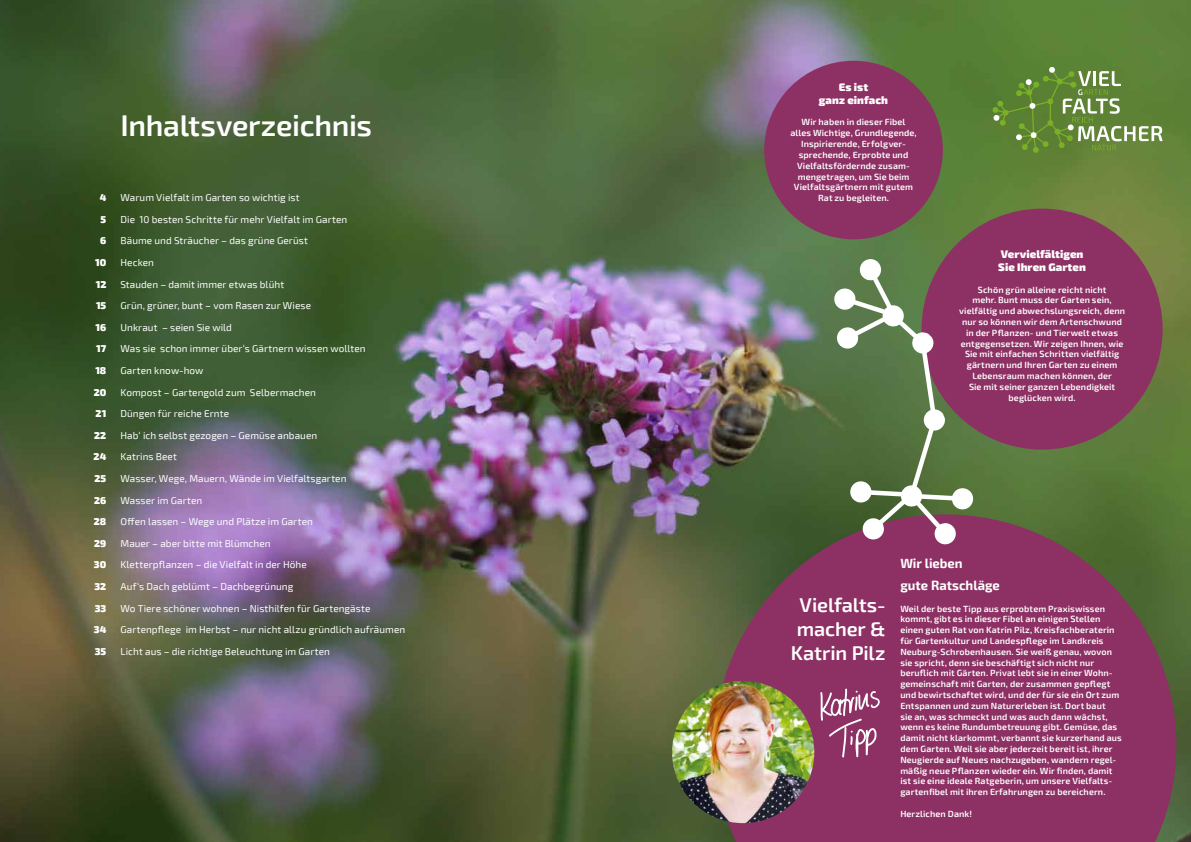
<style>
.page{position:relative;width:1191px;height:842px;background:#fff}
.page>*{position:absolute;margin:0;border:0;box-sizing:border-box;transform-origin:0 0}
.t1{font:600 30px "Exo 2";letter-spacing:-.01em;color:#fff}
.t2{font:600 20px/24px "Exo 2";letter-spacing:-.005em;color:#fff;text-align:center}
.t3{font:700 13px/21.6px "Exo 2";color:#fff}
.t4{font:900 11px/13.2px "Exo 2";letter-spacing:.005em;color:#fff;text-align:center}
.t5{font:10px/21.6px "Exo 2";letter-spacing:.005em;color:#fff}
.t6{font:900 10px/21.6px "Exo 2";letter-spacing:.005em;color:#fff;text-align:right}
.t7{font:600 9px/10.8px "Exo 2";letter-spacing:.01em;color:#fff;text-align:center}
</style>
<div class="page">
<img style="left:0;top:0;width:1191px;height:842px">
<svg style="left:715px;top:514px;width:461px;height:328px;background:#81395b"></svg>
<svg style="left:820px;top:688px;width:59px;height:69px;background:#a45983"></svg>
<div style="left:764px;top:61px;width:179px;height:178px;background:#8d3064;border-radius:50%"></div>
<div style="left:921px;top:209px;width:241px;height:241px;background:#8d3064;border-radius:50%"></div>
<svg style="left:992px;top:67px;width:170px;height:86px;background:#6d9046"></svg>
<svg style="left:833px;top:258px;width:141px;height:287px"></svg>
<img style="left:672px;top:681px;width:142px;height:142px;border-radius:71px">
<h1 class="t1" style="left:120px;top:104px;width:253px">Inhaltsverzeichnis</h1>
<p class="t6" style="left:94px;top:186px;width:14px">4<br>5<br>6<br>10<br>12<br>15<br>16<br>17<br>18<br>20<br>21<br>22<br>24<br>25<br>26<br>28<br>29<br>30<br>32<br>33<br>34<br>35</p>
<p class="t5" style="left:120px;top:186px;width:286px">Warum Vielfalt im Garten so wichtig ist<br>Die 10 besten Schritte für mehr Vielfalt im Garten<br>Bäume und Sträucher – das grüne Gerüst<br>Hecken<br>Stauden – damit immer etwas blüht<br>Grün, grüner, bunt – vom Rasen zur Wiese<br>Unkraut – seien Sie wild<br>Was sie schon immer über‘s Gärtnern wissen wollten<br>Garten know-how<br>Kompost – Gartengold zum Selbermachen<br>Düngen für reiche Ernte<br>Hab‘ ich selbst gezogen – Gemüse anbauen<br>Katrins Beet<br>Wasser, Wege, Mauern, Wände im Vielfaltsgarten<br>Wasser im Garten<br>Offen lassen – Wege und Plätze im Garten<br>Mauer – aber bitte mit Blümchen<br>Kletterpflanzen – die Vielfalt in der Höhe<br>Auf‘s Dach geblümt – Dachbegrünung<br>Wo Tiere schöner wohnen – Nisthilfen für Gartengäste Gartenpflege im Herbst – nur nicht allzu gründlich aufräumen Licht aus – die richtige Beleuchtung im Garten</p>
<p class="t4" style="left:819px;top:79px;width:71px">Es ist<br>ganz einfach</p>
<p class="t7" style="left:790px;top:117px;width:128px">Wir haben in dieser Fibel alles Wichtige, Grundlegende,<br>Inspirierende, Erfolgver&shy;sprechende, Erprobte und<br>Vielfaltsfördernde zusam&shy;mengetragen, um Sie beim<br>Vielfaltsgärtnern mit gutem<br>Rat zu begleiten.</p>
<p class="t4" style="left:998px;top:246px;width:89px;text-align:left">Vervielfältigen<br>Sie Ihren Garten</p>
<p class="t7" style="left:959px;top:284px;width:167px">Schön grün alleine reicht nicht<br>mehr. Bunt muss der Garten sein, vielfältig und abwechslungsreich, denn nur so können wir dem Artenschwund in der Pflanzen- und Tierwelt etwas entgegensetzen. Wir zeigen Ihnen, wie Sie mit einfachen Schritten vielfältig gärtnern und Ihren Garten zu einem Lebensraum machen können, der<br>Sie mit seiner ganzen Lebendigkeit beglücken wird.</p>
<h2 class="t2" style="left:791px;top:592px;width:96px">Vielfalts&shy;macher &amp;<br>Katrin Pilz</h2>
<h3 class="t3" style="left:900px;top:552px;width:101px">Wir lieben<br>gute Ratschläge</h3>
<p class="t7" style="left:900px;top:603px;width:223px;text-align:left">Weil der beste Tipp aus erprobtem Praxiswissen kommt, gibt es in dieser Fibel an einigen Stellen einen guten Rat von Katrin Pilz, Kreisfachberaterin für Gartenkultur und Landespflege im Landkreis Neuburg-Schrobenhausen. Sie weiß genau, wovon sie spricht, denn sie beschäftigt sich nicht nur beruflich mit Gärten. Privat lebt sie in einer Wohn&shy;gemeinschaft mit Garten, der zusammen gepflegt und bewirtschaftet wird, und der für sie ein Ort zum Entspannen und zum Naturerleben ist. Dort baut<br>sie an, was schmeckt und was auch dann wächst, wenn es keine Rundumbetreuung gibt. Gemüse, das damit nicht klarkommt, verbannt sie kurzerhand aus dem Garten. Weil sie aber jederzeit bereit ist, ihrer Neugierde auf Neues nachzugeben, wandern regel&shy;mäßig neue Pflanzen wieder ein. Wir finden, damit ist sie eine ideale Ratgeberin, um unsere Vielfalts&shy;gartenfibel mit ihren Erfahrungen zu bereichern.</p>
<p class="t7" style="left:900px;top:808px;width:73px">Herzlichen Dank!</p>
</div>
